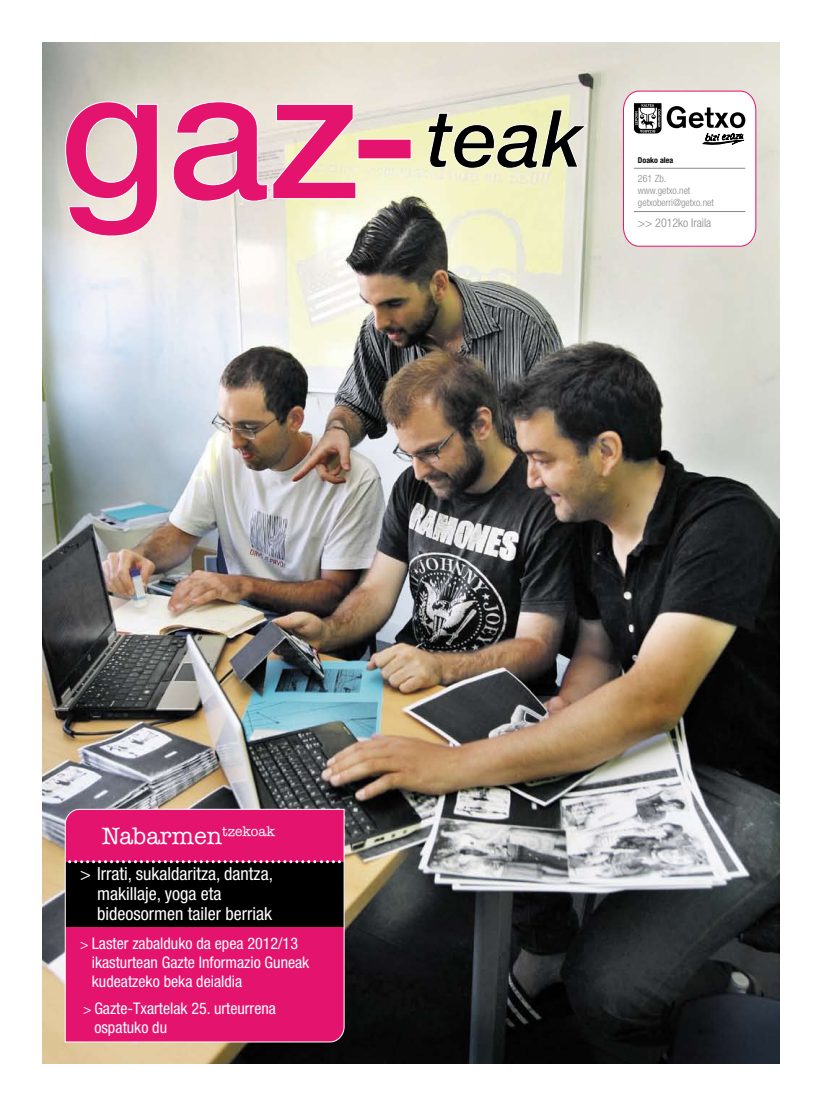
<style>
.page{position:relative;width:823px;height:1106px;background:#fff}
.page>*{position:absolute;margin:0;border:0;box-sizing:border-box;transform-origin:0 0}
.t1{font:23.9px "American Typewriter";color:#fff}
.t2{font:condensed 18px/20px "Helvetica Neue";color:#fff}
.t3{font:condensed 16px/19.2px "Helvetica Neue";color:#fff}
.t4{font:300 condensed 12px "Helvetica Neue";color:#87888a}
.t5{font:300 condensed 10px/12px "Helvetica Neue";color:#87888a}
.t6{font:700 condensed 8px "Helvetica Neue";color:#000}
.s1{font-size:14px}
</style>
<div class="page">
<img style="left:43px;top:43px;width:735px;height:1020px">
<svg style="left:622px;top:90px;width:134px;height:157px"></svg>
<hr style="left:633px;top:168px;width:111px;height:1px;background:#87888a">
<hr style="left:633px;top:211px;width:111px;height:1px;background:#87888a">
<svg style="left:65px;top:101px;width:93px;height:135px;background:#e4749f"></svg>
<svg style="left:173px;top:101px;width:183px;height:101px;background:#e881a4"></svg>
<div style="left:357px;top:139px;width:54px;height:20px;background:#e4136e"></div>
<svg style="left:426px;top:109px;width:162px;height:60px;background:#a2a289"></svg>
<svg style="left:64px;top:808px;width:281px;height:235px;background:#a51353"></svg>
<h1 class="t1" style="left:102px;top:817px;width:175px">Nabarmen<sup>tzekoak</sup></h1>
<p class="t2" style="left:97px;top:864px;width:177px;text-indent:-17px">&gt; Irrati, sukaldaritza, dantza, makillaje, yoga eta bideosormen tailer berriak</p>
<p class="t3" style="left:92px;top:933px;width:219px;text-indent:-12px"><span class="s1">&gt;</span> Laster zabalduko da epea 2012/13 ikasturtean Gazte Informazio Guneak kudeatzeko beka deialdia</p>
<p class="t3" style="left:94px;top:998px;width:183px;text-indent:-11px"><span class="s1">&gt;</span> Gazte-Txartelak 25. urteurrena ospatuko du</p>
<p class="t6" style="left:637px;top:155px;width:37px">Doako alea</p>
<p class="t5" style="left:637px;top:172px;width:77px">261 Zb. www.getxo.net getxoberri@getxo.net</p>
<p class="t4" style="left:637px;top:216px;width:75px">&gt;&gt; 2012ko Iraila</p>
</div>
